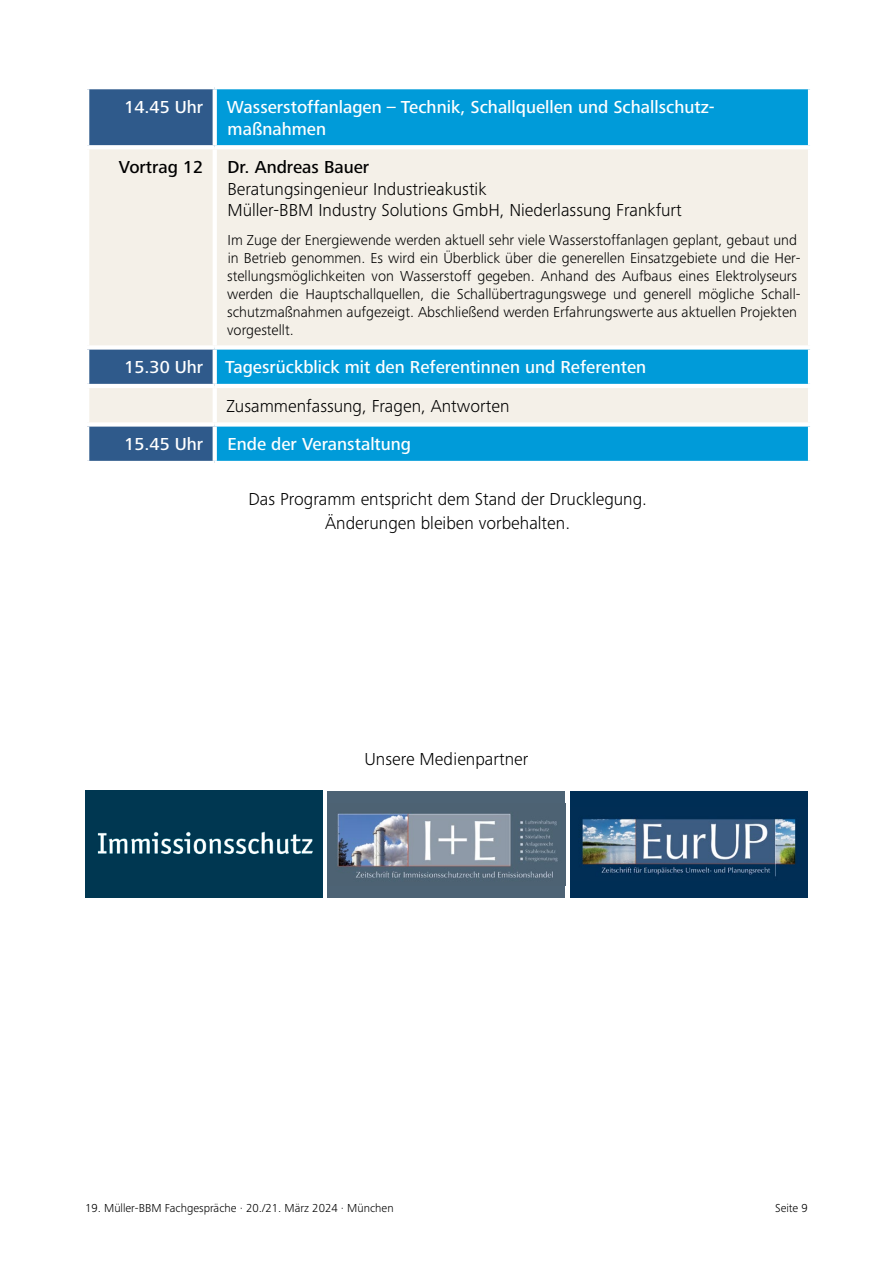
<style>
.page{position:relative;width:893px;height:1263px;background:#fff}
.page>*{position:absolute;margin:0;border:0;box-sizing:border-box;transform-origin:0 0}
.t1{font:300 18px/21.6px "Frutiger Next Pro";color:#000}
.t2{font:500 18px/21.6px "Frutiger Next Pro";color:#fff}
.t3{font:500 18px "Frutiger Next Pro";color:#000}
.t4{font:300 15px/18px "Frutiger Next Pro";color:#000}
.t5{font:300 12px "Frutiger Next Pro";color:#000}
</style>
<div class="page">
<div style="left:89px;top:89px;width:124px;height:372px;background:#2f5a8b"></div>
<div style="left:217px;top:89px;width:591px;height:372px;background:#009bd9"></div>
<svg style="left:89px;top:149px;width:719px;height:273px;background:#d5e3e4"></svg>
<svg style="left:213px;top:89px;width:4px;height:56px"></svg>
<svg style="left:87px;top:145px;width:128px;height:4px"></svg>
<svg style="left:215px;top:145px;width:595px;height:4px"></svg>
<hr style="left:213px;top:149px;width:4px;height:196px;background:#fff">
<div style="left:85px;top:345px;width:130px;height:5px;background:#fff"></div>
<div style="left:215px;top:345px;width:597px;height:5px;background:#fff"></div>
<svg style="left:213px;top:350px;width:4px;height:34px"></svg>
<hr style="left:85px;top:384px;width:130px;height:4px;background:#fff">
<hr style="left:215px;top:384px;width:597px;height:4px;background:#fff">
<hr style="left:213px;top:388px;width:4px;height:34px;background:#fff">
<div style="left:85px;top:422px;width:130px;height:5px;background:#fff"></div>
<div style="left:215px;top:422px;width:597px;height:5px;background:#fff"></div>
<svg style="left:213px;top:427px;width:4px;height:34px"></svg>
<div style="left:571px;top:791px;width:237px;height:106px;background:#002e55"></div>
<img style="left:582px;top:818px;width:214px;height:59px">
<div style="left:328px;top:791px;width:237px;height:106px;background:#4d6375"></div>
<img style="left:337px;top:813px;width:221px;height:65px">
<img style="left:85px;top:791px;width:237px;height:106px">
<p class="t2" style="left:124px;top:96px;width:81px">14.45 Uhr</p>
<p class="t2" style="left:227px;top:96px;width:488px">Wasserstoffanlagen – Technik, Schallquellen und Schallschutz&shy;maßnahmen</p>
<p class="t3" style="left:119px;top:157px;width:86px">Vortrag 12</p>
<p class="t3" style="left:227px;top:157px;width:143px">Dr. Andreas Bauer</p>
<p class="t1" style="left:227px;top:178px;width:456px">Beratungsingenieur Industrieakustik<br>Müller-BBM Industry Solutions GmbH, Niederlassung Frankfurt</p>
<p class="t4" style="left:227px;top:231px;width:575px">Im Zuge der Energiewende werden aktuell sehr viele Wasserstoffanlagen geplant, gebaut und in Betrieb genommen. Es wird ein Überblick über die generellen Einsatzgebiete und die Her&shy;stellungsmöglichkeiten von Wasserstoff gegeben. Anhand des Aufbaus eines Elektrolyseurs werden die Hauptschallquellen, die Schallübertragungswege und generell mögliche Schall&shy;schutzmaßnahmen aufgezeigt. Abschließend werden Erfahrungswerte aus aktuellen Projekten vorgestellt.</p>
<p class="t2" style="left:124px;top:356px;width:524px">15.30 Uhr Tagesrückblick mit den Referentinnen und Referenten</p>
<p class="t1" style="left:226px;top:395px;width:285px">Zusammenfassung, Fragen, Antworten</p>
<p class="t2" style="left:124px;top:433px;width:81px">15.45 Uhr</p>
<p class="t2" style="left:227px;top:433px;width:185px">Ende der Veranstaltung</p>
<p class="t1" style="left:248px;top:487px;width:400px;line-height:24px;text-align:center">Das Programm entspricht dem Stand der Drucklegung.<br>Änderungen bleiben vorbehalten.</p>
<p class="t1" style="left:364px;top:748px;width:166px">Unsere Medienpartner</p>
<p class="t5" style="left:85px;top:1201px;width:310px">19. Müller-BBM Fachgespräche · 20./21. März 2024 · München</p>
<p class="t5" style="left:775px;top:1201px;width:34px">Seite 9</p>
</div>
